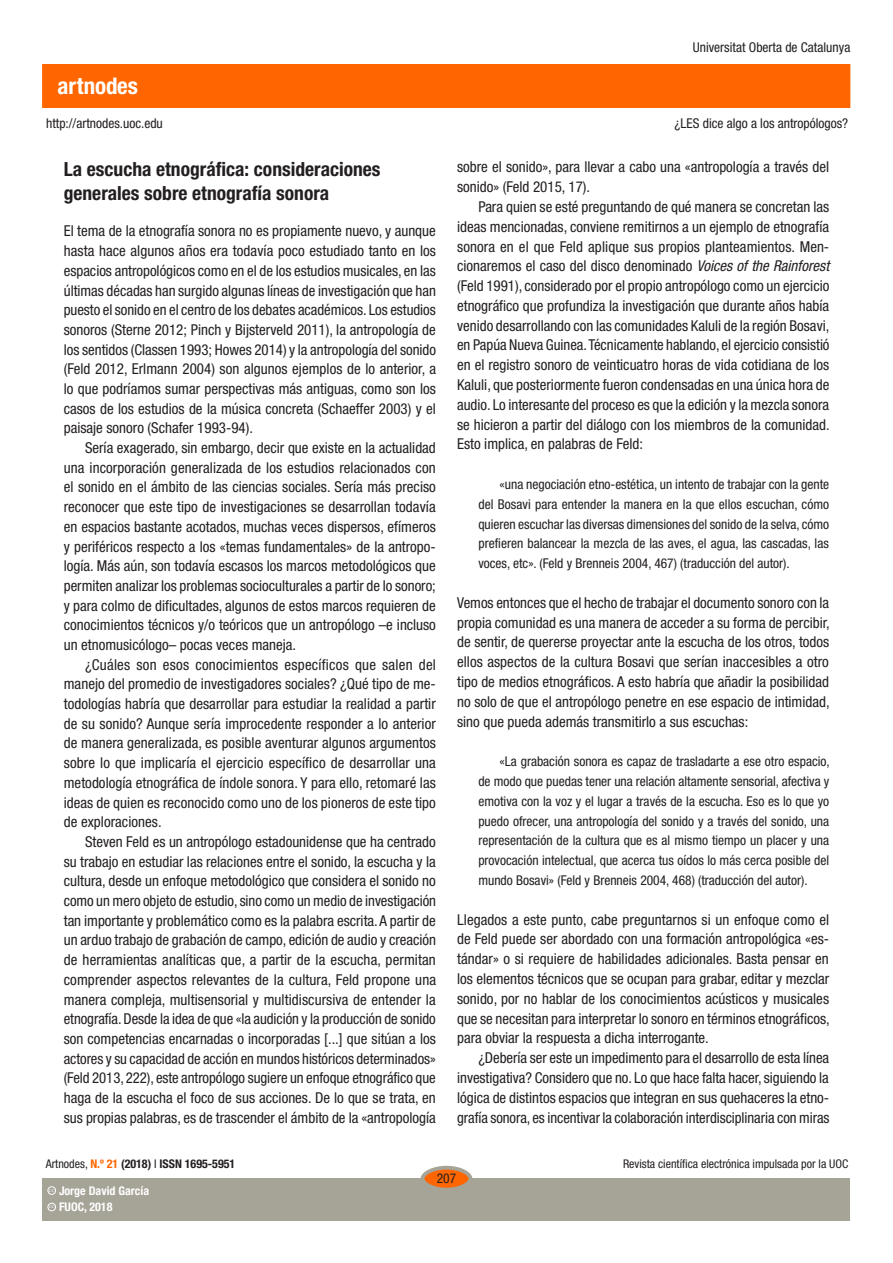
<style>
.page{position:relative;width:893px;height:1263px;background:#fff}
.page>*{position:absolute;margin:0;border:0;box-sizing:border-box;transform-origin:0 0}
.t1{font:700 condensed 22.95px "Helvetica Neue LT Std";color:#fff}
.SUBTITOLS{font:700 condensed 19.5px/24.2px "Helvetica Neue LT Std";color:#231f20}
.text_general{font:condensed 15px/19.6px "Helvetica Neue LT Std";color:#231f20;text-align:justify}
.text_general_primerp{font:condensed 15px/19.8px "Helvetica Neue LT Std";color:#231f20;text-align:justify}
.TEXTCITAT{font:condensed 13.5px/19.8px "Helvetica Neue LT Std";color:#231f20;text-align:justify}
.t2{font:condensed 12px "Helvetica Neue LT Std";color:#231f20}
.t3{font:700 condensed 12px "Helvetica Neue LT Std";color:#231f20}
.t4{font:700 condensed 12px "Helvetica Neue LT Std";color:#fff}
.t5{font:600 3.9px "Adobe Caslon Pro";color:#fff}
.s1{font-style:italic}
.s2{font-weight:400}
.s3{color:#f60}
</style>
<div class="page">
<div style="left:43px;top:65px;width:807px;height:42px;background:#f60"></div>
<div style="left:43px;top:1178px;width:807px;height:42px;background:#a6a397"></div>
<div style="left:422px;top:1168px;width:48px;height:21px;background:#f60;border-radius:50%"></div>
<div style="left:421px;top:1166px;width:51px;height:25px;border:4px solid #a6a397;border-radius:50%"></div>
<div style="left:48px;top:1203px;width:8px;height:8px;border:1px solid #fff;border-radius:50%"></div>
<div style="left:48px;top:1186px;width:8px;height:8px;border:1px solid #fff;border-radius:50%"></div>
<h1 class="t1" style="left:58px;top:72px;width:82px">artnodes</h1>
<p class="TEXTCITAT" style="left:46px;top:113px;width:118px">http://artnodes.uoc.edu</p>
<p class="SUBTITOLS" style="left:64px;top:156px;width:318px">La escucha etnográfica: consideraciones generales sobre etnografía sonora</p>
<p class="text_general_primerp" style="left:64px;top:221px;width:374px">El tema de la etnografía sonora no es propiamente nuevo, y aunque hasta hace algunos años era todavía poco estudiado tanto en los espacios antropológicos como en el de los estudios musicales, en las últimas décadas han surgido algunas líneas de investigación que han puesto el sonido en el centro de los debates académicos. Los estudios sonoros (Sterne 2012; Pinch y Bijsterveld 2011), la antropología de los sentidos (Classen 1993; Howes 2014) y la antropología del sonido (Feld 2012, Erlmann 2004) son algunos ejemplos de lo anterior, a lo que podríamos sumar perspectivas más antiguas, como son los casos de los estudios de la música concreta (Schaeffer 2003) y el paisaje sonoro (Schafer 1993-94).</p>
<p class="text_general" style="left:64px;top:438px;width:374px;text-indent:21px">Sería exagerado, sin embargo, decir que existe en la actualidad una incorporación generalizada de los estudios relacionados con el sonido en el ámbito de las ciencias sociales. Sería más preciso reconocer que este tipo de investigaciones se desarrollan todavía en espacios bastante acotados, muchas veces dispersos, efímeros y periféricos respecto a los «temas fundamentales» de la antropo&shy;logía. Más aún, son todavía escasos los marcos metodológicos que permiten analizar los problemas socioculturales a partir de lo sonoro; y para colmo de dificultades, algunos de estos marcos requieren de conocimientos técnicos y/o teóricos que un antropólogo –e incluso un etnomusicólogo– pocas veces maneja.</p>
<p class="text_general" style="left:64px;top:654px;width:374px;text-indent:21px">¿Cuáles son esos conocimientos específicos que salen del manejo del promedio de investigadores sociales? ¿Qué tipo de me&shy;todologías habría que desarrollar para estudiar la realidad a partir de su sonido? Aunque sería improcedente responder a lo anterior de manera generalizada, es posible aventurar algunos argumentos sobre lo que implicaría el ejercicio específico de desarrollar una metodología etnográfica de índole sonora. Y para ello, retomaré las ideas de quien es reconocido como uno de los pioneros de este tipo de exploraciones.</p>
<p class="text_general" style="left:64px;top:832px;width:374px;text-indent:21px">Steven Feld es un antropólogo estadounidense que ha centrado su trabajo en estudiar las relaciones entre el sonido, la escucha y la cultura, desde un enfoque metodológico que considera el sonido no como un mero objeto de estudio, sino como un medio de investigación tan importante y problemático como es la palabra escrita. A partir de un arduo trabajo de grabación de campo, edición de audio y creación de herramientas analíticas que, a partir de la escucha, permitan comprender aspectos relevantes de la cultura, Feld propone una manera compleja, multisensorial y multidiscursiva de entender la etnografía. Desde la idea de que «la audición y la producción de sonido son competencias encarnadas o incorporadas [...] que sitúan a los actores y su capacidad de acción en mundos históricos determinados» (Feld 2013, 222), este antropólogo sugiere un enfoque etnográfico que haga de la escucha el foco de sus acciones. De lo que se trata, en sus propias palabras, es de trascender el ámbito de la «antropología</p>
<p class="TEXTCITAT" style="left:693px;top:37px;width:159px">Universitat Oberta de Catalunya</p>
<p class="TEXTCITAT" style="left:675px;top:113px;width:175px">¿LES dice algo a los antropólogos?</p>
<p class="text_general" style="left:457px;top:157px;width:374px">sobre el sonido», para llevar a cabo una «antropología a través del sonido» (Feld 2015, 17).</p>
<p class="text_general" style="left:457px;top:197px;width:374px;text-indent:21px">Para quien se esté preguntando de qué manera se concretan las ideas mencionadas, conviene remitirnos a un ejemplo de etnografía sonora en el que Feld aplique sus propios planteamientos. Men&shy;cionaremos el caso del disco denominado <span class="s1">Voices of the Rainforest </span>(Feld 1991), considerado por el propio antropólogo como un ejercicio etnográfico que profundiza la investigación que durante años había venido desarrollando con las comunidades Kaluli de la región Bosavi, en Papúa Nueva Guinea. Técnicamente hablando, el ejercicio consistió en el registro sonoro de veinticuatro horas de vida cotidiana de los Kaluli, que posteriormente fueron condensadas en una única hora de audio. Lo interesante del proceso es que la edición y la mezcla sonora se hicieron a partir del diálogo con los miembros de la comunidad.<br>Esto implica, en palabras de Feld:</p>
<p class="TEXTCITAT" style="left:478px;top:474px;width:352px;text-indent:21px">«una negociación etno-estética, un intento de trabajar con la gente del Bosavi para entender la manera en la que ellos escuchan, cómo quieren escuchar las diversas dimensiones del sonido de la selva, cómo prefieren balancear la mezcla de las aves, el agua, las cascadas, las voces, etc». (Feld y Brenneis 2004, 467) (traducción del autor).</p>
<p class="text_general_primerp" style="left:457px;top:593px;width:374px">Vemos entonces que el hecho de trabajar el documento sonoro con la propia comunidad es una manera de acceder a su forma de percibir, de sentir, de quererse proyectar ante la escucha de los otros, todos ellos aspectos de la cultura Bosavi que serían inaccesibles a otro tipo de medios etnográficos. A esto habría que añadir la posibilidad no solo de que el antropólogo penetre en ese espacio de intimidad, sino que pueda además transmitirlo a sus escuchas:</p>
<p class="TEXTCITAT" style="left:478px;top:751px;width:353px;text-indent:21px">«La grabación sonora es capaz de trasladarte a ese otro espacio, de modo que puedas tener una relación altamente sensorial, afectiva y emotiva con la voz y el lugar a través de la escucha. Eso es lo que yo puedo ofrecer, una antropología del sonido y a través del sonido, una representación de la cultura que es al mismo tiempo un placer y una provocación intelectual, que acerca tus oídos lo más cerca posible del mundo Bosavi» (Feld y Brenneis 2004, 468) (traducción del autor).</p>
<p class="text_general_primerp" style="left:457px;top:909px;width:374px">Llegados a este punto, cabe preguntarnos si un enfoque como el de Feld puede ser abordado con una formación antropológica «es&shy;tándar» o si requiere de habilidades adicionales. Basta pensar en los elementos técnicos que se ocupan para grabar, editar y mezclar sonido, por no hablar de los conocimientos acústicos y musicales que se necesitan para interpretar lo sonoro en términos etnográficos, para obviar la respuesta a dicha interrogante.</p>
<p class="text_general" style="left:457px;top:1048px;width:374px;text-indent:21px">¿Debería ser este un impedimento para el desarrollo de esta línea investigativa? Considero que no. Lo que hace falta hacer, siguiendo la lógica de distintos espacios que integran en sus quehaceres la etno&shy;grafía sonora, es incentivar la colaboración interdisciplinaria con miras</p>
<p class="t3" style="left:46px;top:1157px;width:191px"><span class="s2">Artnodes,</span> <span class="s3">N.º 21</span> (2018) <span class="s2">I</span> ISSN 1695-5951</p>
<p class="t5" style="left:49px;top:1205px;width:7px">CC</p>
<p class="t4" style="left:59px;top:1200px;width:55px">FUOC, 2018</p>
<p class="t4" style="left:59px;top:1183px;width:92px">Jorge David García</p>
<p class="t5" style="left:49px;top:1188px;width:7px">CC</p>
<p class="TEXTCITAT" style="left:437px;top:1169px;width:21px">207</p>
<p class="t2" style="left:623px;top:1157px;width:227px">Revista científica electrónica impulsada por la UOC</p>
</div>
